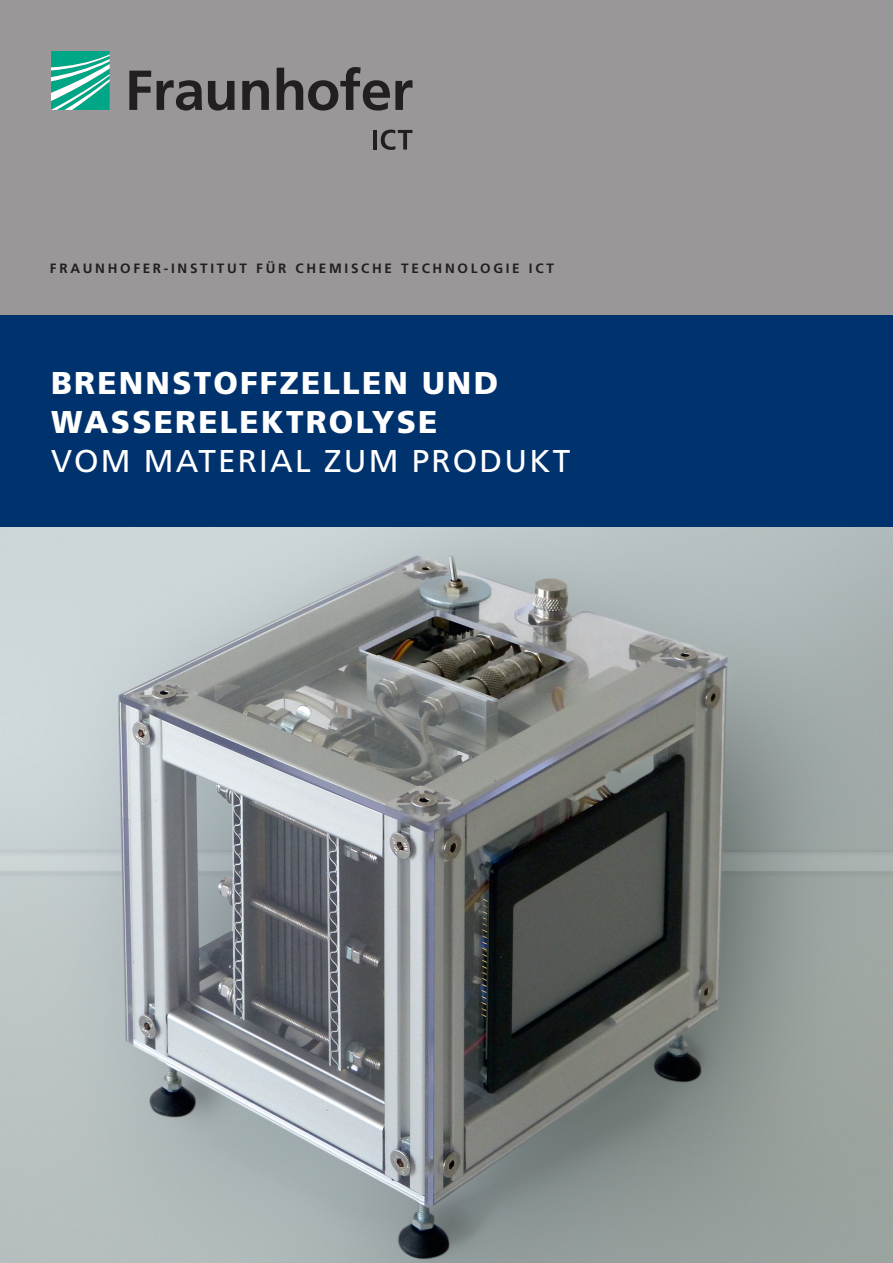
<style>
.page{position:relative;width:893px;height:1263px;background:#fff}
.page>*{position:absolute;margin:0;border:0;box-sizing:border-box;transform-origin:0 0}
.t1{font:900 31.5px/39px "Frutiger LT Com";letter-spacing:.07em;color:#fff}
.t2{font:31.5px "Frutiger LT Com";letter-spacing:.07em;color:#fff}
.t3{font:700 13.5px "Frutiger LT Com";letter-spacing:.2em;color:#231f20}
</style>
<div class="page">
<div style="left:0;top:315px;width:893px;height:213px;background:#00326d"></div>
<img style="left:0;top:527px;width:893px;height:736px">
<div style="left:0;top:0;width:893px;height:315px;background:#999798"></div>
<svg style="left:51px;top:51px;width:59px;height:59px;background:#4abda7"></svg>
<svg style="left:129px;top:67px;width:283px;height:44px"></svg>
<hr style="left:373px;top:130px;width:4px;height:20px;background:#231f20">
<svg style="left:381px;top:130px;width:31px;height:20px"></svg>
<p class="t3" style="left:50px;top:260px;width:505px">FRAUNHOFER-INSTITUT FÜR CHEMISCHE TECHNOLOGIE ICT</p>
<h1 class="t1" style="left:51px;top:363px;width:449px">BRENNSTOFFZELLEN UND<br>WASSERELEKTROLYSE</h1>
<h1 class="t2" style="left:51px;top:442px;width:521px">VOM MATERIAL ZUM PRODUKT</h1>
</div>
